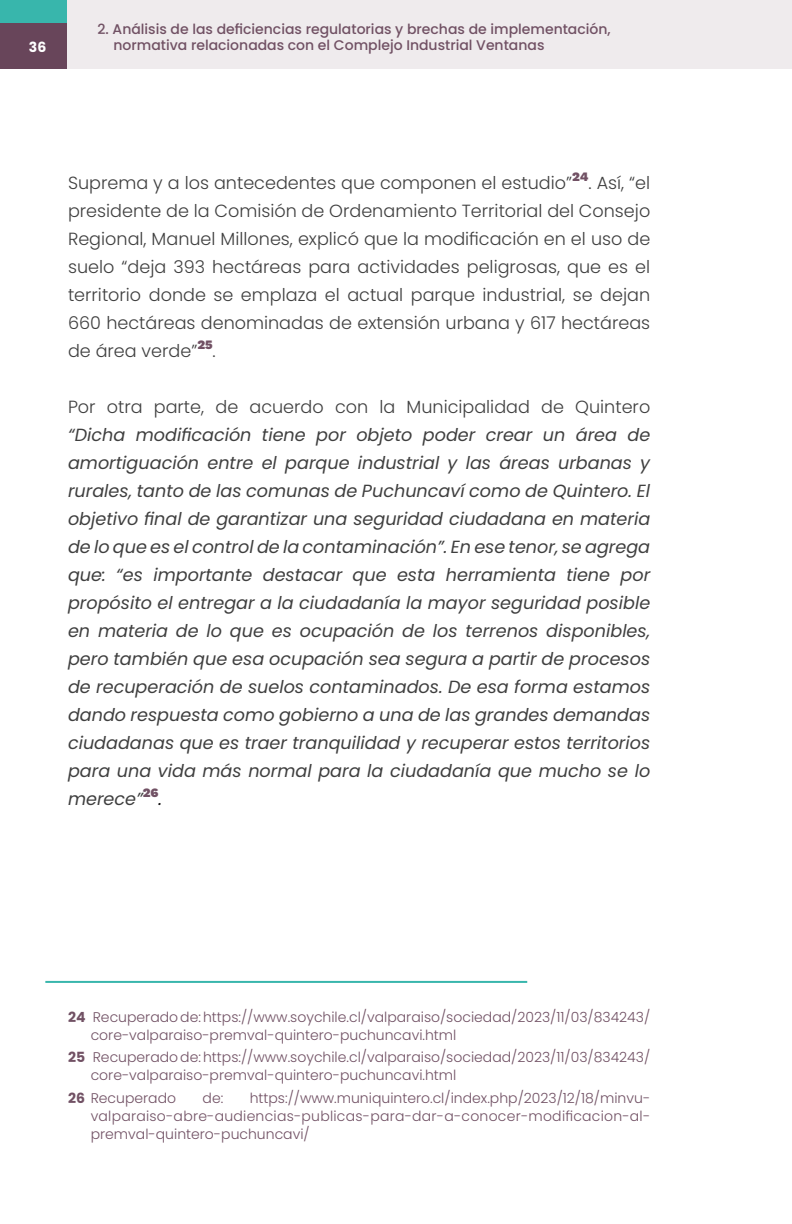
<style>
.page{position:relative;width:792px;height:1224px;background:#fff}
.page>*{position:absolute;margin:0;border:0;box-sizing:border-box;transform-origin:0 0}
.t1{font:italic 17.6px/28px "Poppins";color:#3f3f3f;text-align:justify}
.t2{font:300 17.6px/28px "Poppins";color:#3f3f3f;text-align:justify}
.t3{font:300 14px/18px "Poppins";color:#715164}
.t4{font:500 14px "Poppins";color:#715164}
.t5{font:700 14px "Poppins";color:#fff}
.s1{color:#0f0f0f}
.s2{font-weight:700}
</style>
<div class="page">
<div style="left:0;top:0;width:792px;height:69px;background:#efebed"></div>
<div style="left:0;top:0;width:67px;height:69px;background:#68455a"></div>
<div style="left:0;top:0;width:67px;height:23px;background:#38b6ac"></div>
<hr style="left:45px;top:981px;width:482px;height:2px;background:#38b6ac">
<p class="t4" style="left:98px;top:21px;width:515px">2. Análisis de las deficiencias regulatorias y brechas de implementación,</p>
<p class="t5" style="left:29px;top:39px;width:19px">36</p>
<p class="t4" style="left:113px;top:37px;width:433px">normativa relacionadas con el Complejo Industrial Ventanas</p>
<p class="t2" style="left:68px;top:168px;width:584px">Suprema y a los antecedentes que componen el estudio”<sup>24</sup>. Así, “el presidente de la Comisión de Ordenamiento Territorial del Consejo Regional, Manuel Millones, explicó que la modificación en el uso de suelo “deja 393 hectáreas para actividades peligrosas, que es el territorio donde se emplaza el actual parque industrial, se dejan 660 hectáreas denominadas de extensión urbana y 617 hectáreas de área verde”<sup>25</sup>.</p>
<p class="t2" style="left:68px;top:392px;width:584px">Por otra parte, de acuerdo con la Municipalidad de Quintero</p>
<p class="t1" style="left:68px;top:420px;width:584px">“Dicha modificación tiene por objeto poder crear un área de amortiguación entre el parque industrial y las áreas urbanas y rurales, tanto de las comunas de Puchuncaví como de Quintero. El objetivo final de garantizar una seguridad ciudadana en materia de lo que es el control de la contaminación”. En ese tenor, se agrega que: “es importante destacar que esta herramienta tiene por propósito el entregar a la ciudadanía la mayor seguridad posible en materia de lo que es ocupación de los terrenos disponibles, pero también que esa ocupación sea segura a partir de procesos de recuperación de suelos contaminados. De esa forma estamos dando respuesta como gobierno a una de las grandes demandas ciudadanas que es traer tranquilidad y recuperar estos territorios para una vida más normal para la ciudadanía que mucho se lo merece”<sup>26</sup><span class="s1">.</span></p>
<p class="t3" style="left:91px;top:1008px;width:561px;text-indent:-23px"><span class="s2">24</span> Recuperado de: https://www.soychile.cl/valparaiso/sociedad/2023/11/03/834243/ core-valparaiso-premval-quintero-puchuncavi.html</p>
<p class="t3" style="left:91px;top:1048px;width:561px;text-indent:-23px"><span class="s2">25</span> Recuperado de: https://www.soychile.cl/valparaiso/sociedad/2023/11/03/834243/ core-valparaiso-premval-quintero-puchuncavi.html</p>
<p class="t3" style="left:68px;top:1089px;width:110px"><span class="s2">26</span> Recuperado</p>
<p class="t3" style="left:203px;top:1089px;width:22px">de:</p>
<p class="t3" style="left:91px;top:1089px;width:561px;text-align:justify;text-indent:159px">https://www.muniquintero.cl/index.php/2023/12/18/minvu&shy;valparaiso-abre-audiencias-publicas-para-dar-a-conocer-modificacion-al&shy;premval-quintero-puchuncavi/</p>
</div>
